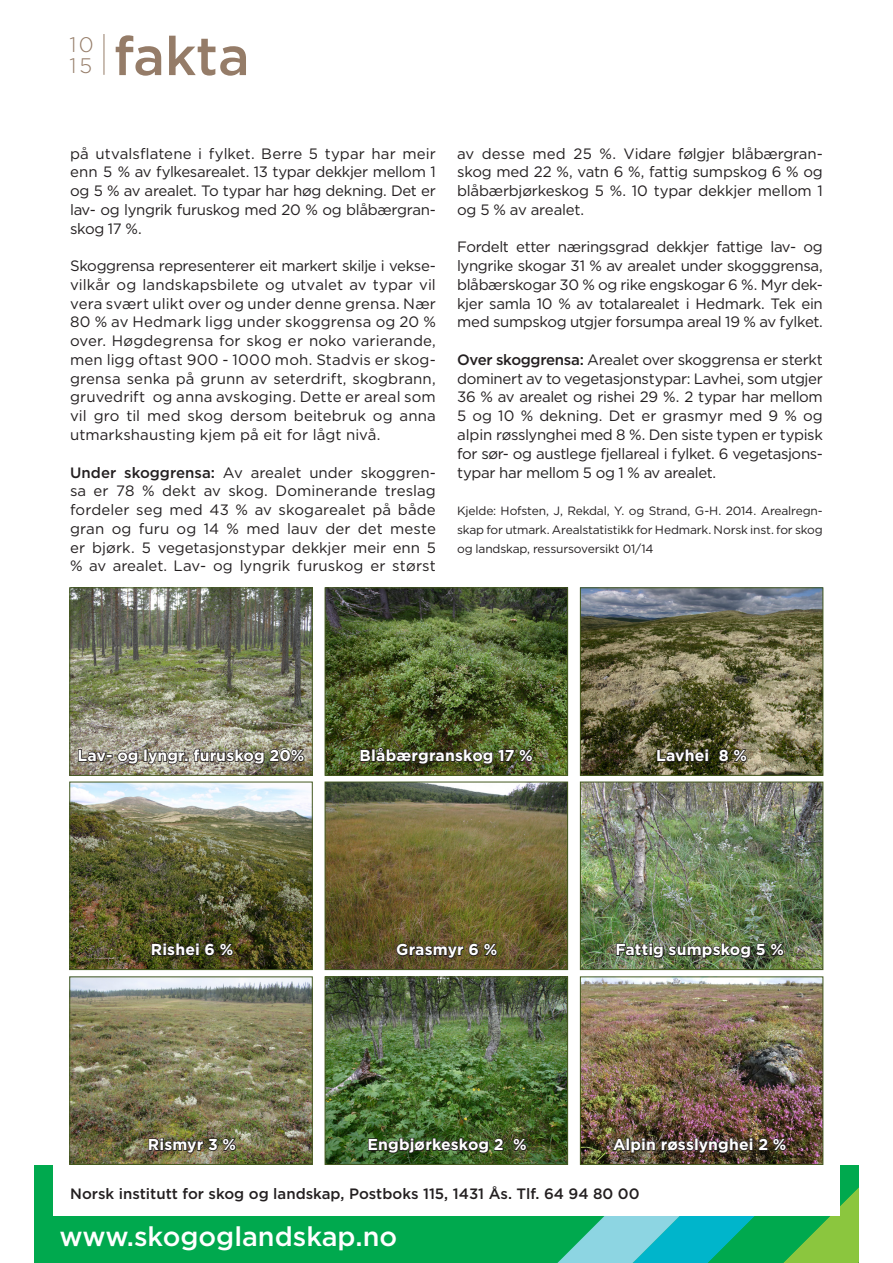
<style>
.page{position:relative;width:893px;height:1263px;background:#fff}
.page>*{position:absolute;margin:0;border:0;box-sizing:border-box;transform-origin:0 0}
.t1{font:500 54px "Gotham";letter-spacing:-.005em;color:#957c68}
.t2{font:500 27px "Gotham";color:#fff}
.t3{font:300 21px "Gotham";color:#957c68}
.Brød{font:700 15.75px "Gotham";letter-spacing:.01em;color:#fff}
.t4{font:15px/18.8px "Gotham";letter-spacing:-.02em;color:#231f20;text-align:justify}
.t5{font:500 15px "Gotham";color:#231f20}
.t6{font:12px/18.8px "Gotham";letter-spacing:-.015em;color:#231f20;text-align:justify}
.s1{font-weight:500}
</style>
<div class="page">
<div style="left:34px;top:1165px;width:825px;height:98px;background:#00a94e"></div>
<svg style="left:557px;top:1187px;width:302px;height:76px"></svg>
<div style="left:53px;top:1132px;width:787px;height:84px;background:#fff"></div>
<hr style="left:104px;top:34px;width:1px;height:41px;background:#957c68">
<img style="left:71px;top:589px;width:240px;height:185px">
<div style="left:69px;top:587px;width:244px;height:189px;border:1px solid #44591f"></div>
<img style="left:327px;top:589px;width:239px;height:185px">
<div style="left:325px;top:587px;width:243px;height:189px;border:1px solid #44591f"></div>
<img style="left:582px;top:589px;width:239px;height:185px">
<div style="left:580px;top:587px;width:243px;height:189px;border:1px solid #44591f"></div>
<img style="left:71px;top:784px;width:240px;height:184px">
<div style="left:69px;top:782px;width:244px;height:188px;border:1px solid #44591f"></div>
<img style="left:327px;top:784px;width:239px;height:184px">
<div style="left:325px;top:782px;width:243px;height:188px;border:1px solid #44591f"></div>
<img style="left:582px;top:784px;width:239px;height:184px">
<div style="left:580px;top:782px;width:243px;height:188px;border:1px solid #44591f"></div>
<img style="left:71px;top:978px;width:240px;height:185px">
<div style="left:69px;top:976px;width:244px;height:189px;border:1px solid #44591f"></div>
<img style="left:327px;top:978px;width:239px;height:185px">
<div style="left:325px;top:976px;width:243px;height:189px;border:1px solid #44591f"></div>
<img style="left:582px;top:978px;width:239px;height:185px">
<div style="left:580px;top:976px;width:243px;height:189px;border:1px solid #44591f"></div>
<svg style="left:77px;top:748px;width:62px;height:17px"></svg>
<div style="left:144px;top:749px;width:4px;height:13px;border:2px solid #231f20"></div>
<svg style="left:146px;top:748px;width:160px;height:17px;background:#6a665b"></svg>
<img style="left:359px;top:746px;width:175px;height:19px">
<svg style="left:656px;top:748px;width:53px;height:15px"></svg>
<div style="left:705px;top:752px;width:4px;height:10px;border:2px solid #231f20"></div>
<svg style="left:718px;top:748px;width:30px;height:15px"></svg>
<svg style="left:151px;top:942px;width:83px;height:15px"></svg>
<svg style="left:395px;top:942px;width:103px;height:17px;background:#494025"></svg>
<img style="left:615px;top:942px;width:170px;height:17px">
<svg style="left:148px;top:1137px;width:89px;height:17px;background:#524d37"></svg>
<svg style="left:367px;top:1137px;width:137px;height:17px;background:#314323"></svg>
<svg style="left:512px;top:1137px;width:16px;height:15px"></svg>
<img style="left:611px;top:1137px;width:177px;height:17px">
<p class="t3" style="left:70px;top:32px;width:26px">1 0</p>
<p class="t3" style="left:70px;top:53px;width:24px">15</p>
<p class="t1" style="left:114px;top:21px;width:137px">fakta</p>
<p class="t4" style="left:70px;top:144px;width:367px">på utvalsflatene i fylket. Berre 5 typar har meir enn 5 % av fylkesarealet. 13 typar dekkjer mellom 1 og 5 % av arealet. To typar har høg dekning. Det er lav- og lyngrik furuskog med 20 % og blåbærgran&shy;skog 17 %.</p>
<p class="t4" style="left:70px;top:256px;width:367px">Skoggrensa representerer eit markert skilje i vekse&shy;vilkår og landskapsbilete og utvalet av typar vil vera svært ulikt over og under denne grensa. Nær 80 % av Hedmark ligg under skoggrensa og 20 % over. Høgdegrensa for skog er noko varierande, men ligg oftast 900 - 1000 moh. Stadvis er skog&shy;grensa senka på grunn av seterdrift, skogbrann, gruvedrift og anna avskoging. Dette er areal som vil gro til med skog dersom beitebruk og anna utmarkshausting kjem på eit for lågt nivå.</p>
<p class="t4" style="left:70px;top:462px;width:367px"><span class="s1">Under skoggrensa:</span> Av arealet under skoggren&shy;sa er 78 % dekt av skog. Dominerande treslag fordeler seg med 43 % av skogarealet på både gran og furu og 14 % med lauv der det meste er bjørk. 5 vegetasjonstypar dekkjer meir enn 5 % av arealet. Lav- og lyngrik furuskog er størst</p>
<p class="t4" style="left:457px;top:144px;width:367px">av desse med 25 %. Vidare følgjer blåbærgran&shy;skog med 22 %, vatn 6 %, fattig sumpskog 6 % og blåbærbjørkeskog 5 %. 10 typar dekkjer mellom 1 og 5 % av arealet.</p>
<p class="t4" style="left:457px;top:237px;width:367px">Fordelt etter næringsgrad dekkjer fattige lav- og lyngrike skogar 31 % av arealet under skogggrensa, blåbærskogar 30 % og rike engskogar 6 %. Myr dek&shy;kjer samla 10 % av totalarealet i Hedmark. Tek ein med sumpskog utgjer forsumpa areal 19 % av fylket.</p>
<p class="t4" style="left:457px;top:350px;width:367px"><span class="s1">Over skoggrensa:</span> Arealet over skoggrensa er sterkt dominert av to vegetasjonstypar: Lavhei, som utgjer 36 % av arealet og rishei 29 %. 2 typar har mellom 5 og 10 % dekning. Det er grasmyr med 9 % og alpin røsslynghei med 8 %. Den siste typen er typisk for sør- og austlege fjellareal i fylket. 6 vegetasjons&shy;typar har mellom 5 og 1 % av arealet.</p>
<p class="t6" style="left:457px;top:501px;width:367px">Kjelde: Hofsten, J, Rekdal, Y. og Strand, G-H. 2014. Arealregn&shy;skap for utmark. Arealstatistikk for Hedmark. Norsk inst. for skog og landskap, ressursoversikt 01/14</p>
<p class="Brød" style="left:77px;top:745px;width:228px">Lav- og lyngr. furuskog 20%</p>
<p class="Brød" style="left:360px;top:745px;width:175px">Blåbærgranskog 17 %</p>
<p class="Brød" style="left:656px;top:745px;width:92px">Lavhei 8 %</p>
<p class="Brød" style="left:151px;top:939px;width:84px">Rishei 6 %</p>
<p class="Brød" style="left:396px;top:939px;width:103px">Grasmyr 6 %</p>
<p class="Brød" style="left:615px;top:939px;width:170px">Fattig sumpskog 5 %</p>
<p class="Brød" style="left:148px;top:1134px;width:90px">Rismyr 3 %</p>
<p class="Brød" style="left:367px;top:1134px;width:161px">Engbjørkeskog 2 %</p>
<p class="Brød" style="left:613px;top:1134px;width:175px">Alpin røsslynghei 2 %</p>
<p class="t5" style="left:70px;top:1184px;width:571px">Norsk institutt for skog og landskap, Postboks 115, 1431 Ås. Tlf. 64 94 80 00</p>
<p class="t2" style="left:60px;top:1219px;width:339px">www.skogoglandskap.no</p>
</div>
